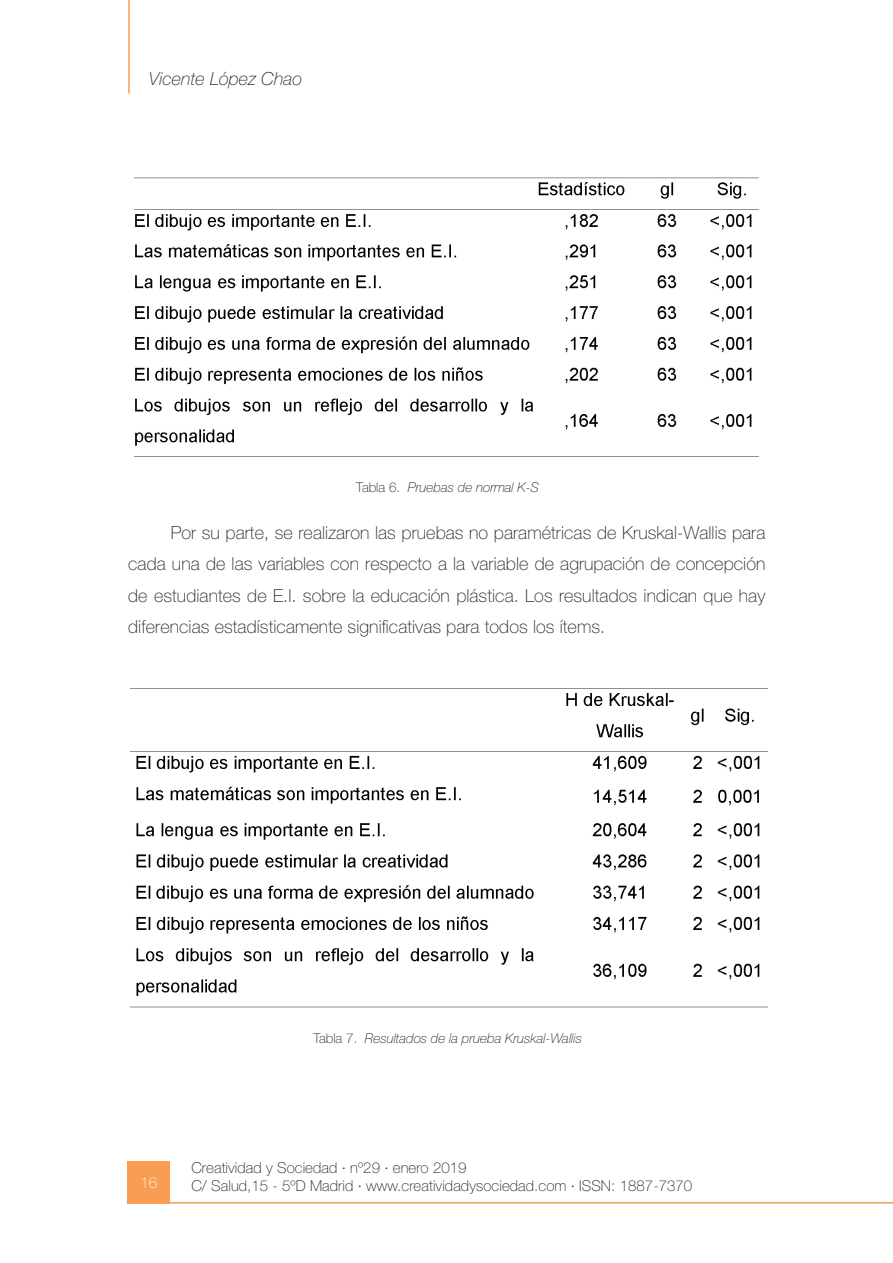
<style>
.page{position:relative;width:893px;height:1263px;background:#fff}
.page>*{position:absolute;margin:0;border:0;box-sizing:border-box;transform-origin:0 0}
.Texto_Cuerpo{font:100 18px/31.5px "Helvetica Neue LT Std";letter-spacing:.005em;color:#231f20;text-align:justify}
.t1{font:italic 100 18px "Helvetica Neue LT Std";letter-spacing:.005em;color:#231f20}
.t2{font:100 15px/18px "Helvetica Neue LT Std";letter-spacing:.005em;color:#231f20}
.t3{font:100 15px "Helvetica Neue LT Std";color:#fff}
.Pie_de_foto{font:italic 100 13.5px "Helvetica Neue LT Std";color:#231f20}
.s1{font-style:normal}
</style>
<div class="page">
<hr style="left:128px;top:0;width:2px;height:94px;background:#f89d53">
<hr style="left:128px;top:1202px;width:765px;height:1px;background:#f89d53">
<div style="left:128px;top:1161px;width:42px;height:42px;background:#f89d53"></div>
<img style="left:133px;top:177px;width:626px;height:280px">
<img style="left:130px;top:688px;width:637px;height:320px">
<p class="t1" style="left:149px;top:68px;width:155px">Vicente López Chao</p>
<p class="Pie_de_foto" style="left:356px;top:480px;width:184px"><span class="s1">Tabla 6.</span> Pruebas de normal K-S</p>
<p class="Texto_Cuerpo" style="left:128px;top:516px;width:639px;text-indent:43px">Por su parte, se realizaron las pruebas no paramétricas de Kruskal-Wallis para cada una de las variables con respecto a la variable de agrupación de concepción de estudiantes de E.I. sobre la educación plástica. Los resultados indican que hay diferencias estadísticamente significativas para todos los ítems.</p>
<p class="Pie_de_foto" style="left:313px;top:1030px;width:270px"><span class="s1">Tabla 7.</span> Resultados de la prueba Kruskal-Wallis</p>
<p class="t3" style="left:140px;top:1174px;width:18px">16</p>
<p class="t2" style="left:191px;top:1158px;width:502px">Creatividad y Sociedad · nº29 · enero 2019<br>C/ Salud,15 - 5ºD Madrid · www.creatividadysociedad.com · ISSN: 1887-7370</p>
</div>
